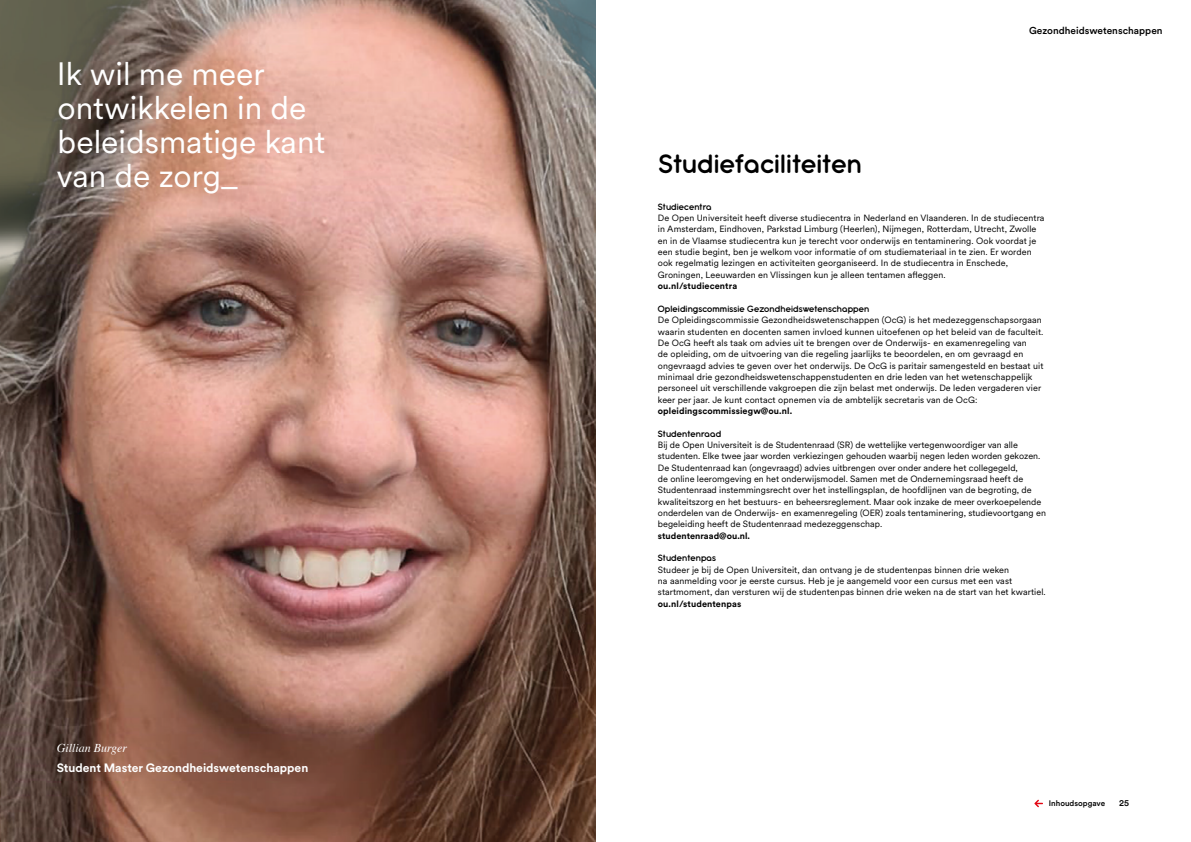
<style>
.page{position:relative;width:1191px;height:842px;background:#fff}
.page>*{position:absolute;margin:0;border:0;box-sizing:border-box;transform-origin:0 0}
.t1{font:32px/34px "Circular XX";color:#fff}
.t2{font:600 29px "Antipasto Pro";letter-spacing:.01em;color:#000}
.t3{font:700 12px "Circular XX";color:#fff}
.t4{font:italic 12px "Times";color:#fff}
.t5{font:600 10px "Antipasto Pro";letter-spacing:.01em;color:#000}
.t6{font:500 10px "Circular XX";color:#000}
.t7{font:9px/11.3px "Circular XX";letter-spacing:.01em;color:#000}
.t8{font:700 9px "Circular XX";letter-spacing:.01em;color:#000}
.t9{font:500 9px "Circular XX";color:#000}
.t10{font:500 8px "Circular XX";color:#000}
</style>
<div class="page">
<svg style="left:1034px;top:800px;width:9px;height:7px"></svg>
<img style="left:0;top:0;width:595px;height:842px">
<h1 class="t1" style="left:57px;top:56px;width:270px">Ik wil me meer ontwikkelen in de beleidsmatige kant van de zorg_</h1>
<h3 class="t4" style="left:57px;top:737px;width:72px">Gillian Burger</h3>
<h3 class="t3" style="left:57px;top:759px;width:253px">Student Master Gezondheidswetenschappen</h3>
<p class="t6" style="left:1029px;top:24px;width:135px">Gezondheidswetenschappen</p>
<h2 class="t2" style="left:658px;top:147px;width:205px">Studiefaciliteiten</h2>
<p class="t5" style="left:658px;top:201px;width:55px">Studiecentra</p>
<p class="t7" style="left:658px;top:212px;width:388px">De Open Universiteit heeft diverse studiecentra in Nederland en Vlaanderen. In de studiecentra in Amsterdam, Eindhoven, Parkstad Limburg (Heerlen), Nijmegen, Rotterdam, Utrecht, Zwolle en in de Vlaamse studiecentra kun je terecht voor onderwijs en tentaminering. Ook voordat je een studie begint, ben je welkom voor informatie of om studiemateriaal in te zien. Er worden ook regelmatig lezingen en activiteiten georganiseerd. In de studiecentra in Enschede, Groningen, Leeuwarden en Vlissingen kun je alleen tentamen afleggen.</p>
<p class="t8" style="left:658px;top:280px;width:81px">ou.nl/studiecentra</p>
<p class="t5" style="left:658px;top:303px;width:213px">Opleidingscommissie Gezondheidswetenschappen</p>
<p class="t7" style="left:658px;top:314px;width:387px">De Opleidingscommissie Gezondheidswetenschappen (OcG) is het medezeggenschapsorgaan waarin studenten en docenten samen invloed kunnen uitoefenen op het beleid van de faculteit.<br>De OcG heeft als taak om advies uit te brengen over de Onderwijs- en examenregeling van<br>de opleiding, om de uitvoering van die regeling jaarlijks te beoordelen, en om gevraagd en ongevraagd advies te geven over het onderwijs. De OcG is paritair samengesteld en bestaat uit minimaal drie gezondheidswetenschappenstudenten en drie leden van het wetenschappelijk personeel uit verschillende vakgroepen die zijn belast met onderwijs. De leden vergaderen vier keer per jaar. Je kunt contact opnemen via de ambtelijk secretaris van de OcG:</p>
<p class="t8" style="left:658px;top:405px;width:136px">opleidingscommissiegw@ou.nl.</p>
<p class="t5" style="left:658px;top:428px;width:65px">Studentenraad</p>
<p class="t7" style="left:658px;top:439px;width:389px">Bij de Open Universiteit is de Studentenraad (SR) de wettelijke vertegenwoordiger van alle studenten. Elke twee jaar worden verkiezingen gehouden waarbij negen leden worden gekozen.<br>De Studentenraad kan (ongevraagd) advies uitbrengen over onder andere het collegegeld,<br>de online leeromgeving en het onderwijsmodel. Samen met de Ondernemingsraad heeft de Studentenraad instemmingsrecht over het instellingsplan, de hoofdlijnen van de begroting, de kwaliteitszorg en het bestuurs- en beheersreglement. Maar ook inzake de meer overkoepelende onderdelen van de Onderwijs- en examenregeling (OER) zoals tentaminering, studievoortgang en begeleiding heeft de Studentenraad medezeggenschap.</p>
<p class="t8" style="left:658px;top:529px;width:94px">studentenraad@ou.nl.</p>
<p class="t5" style="left:658px;top:552px;width:60px">Studentenpas</p>
<p class="t7" style="left:658px;top:563px;width:389px">Studeer je bij de Open Universiteit, dan ontvang je de studentenpas binnen drie weken<br>na aanmelding voor je eerste cursus. Heb je je aangemeld voor een cursus met een vast startmoment, dan versturen wij de studentenpas binnen drie weken na de start van het kwartiel.</p>
<p class="t8" style="left:658px;top:597px;width:85px">ou.nl/studentenpas</p>
<p class="t10" style="left:1048px;top:797px;width:58px">Inhoudsopgave</p>
<p class="t9" style="left:1119px;top:797px;width:12px">25</p>
</div>
